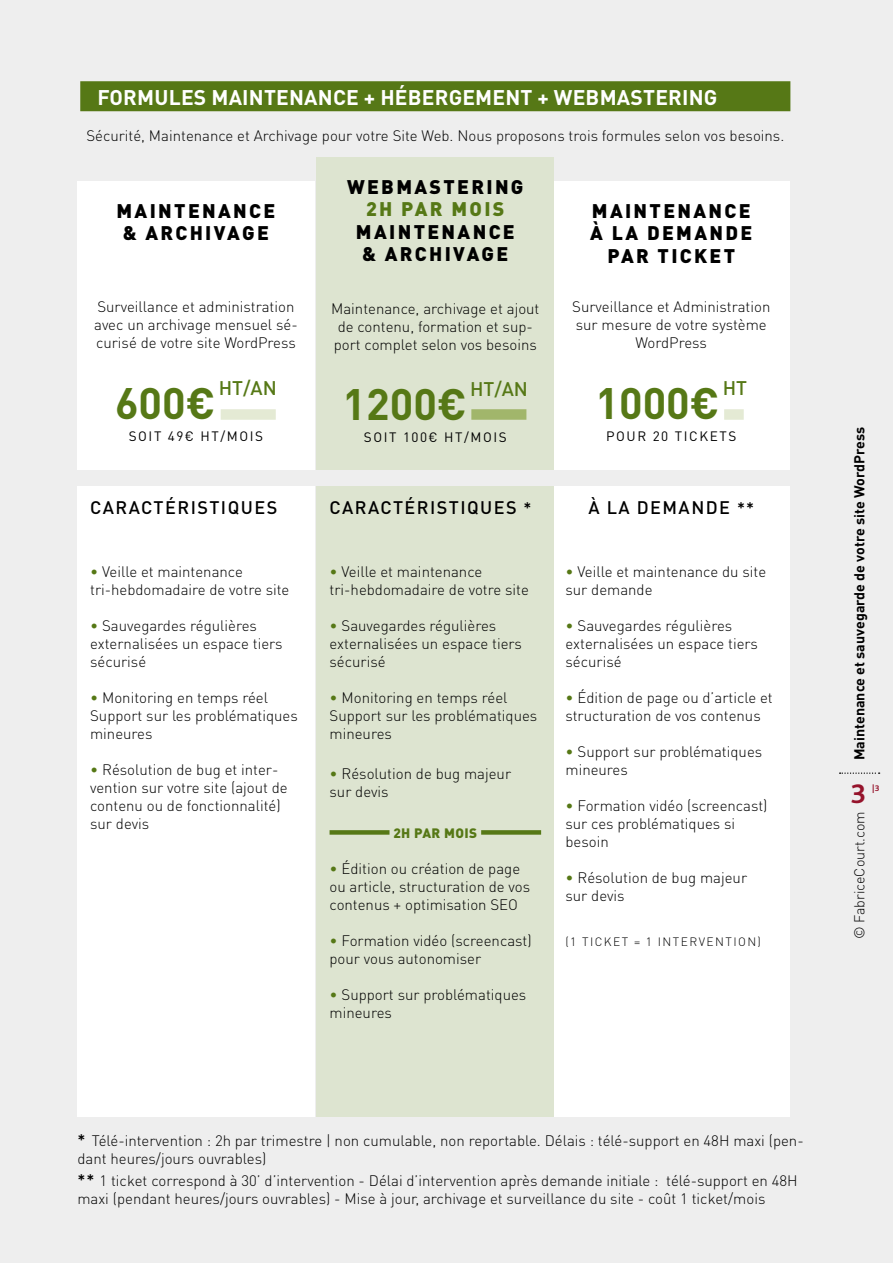
<style>
.page{position:relative;width:893px;height:1263px;background:#eee}
.page>*{position:absolute;margin:0;border:0;box-sizing:border-box;transform-origin:0 0}
.t1{font:700 43.5px "DINOT";color:#567816}
.t2{font:700 28.2px "Bliss";color:#95132b}
.t3{font:700 21px "DINOT";letter-spacing:.01em;color:#fff}
.t4{font:900 19.5px/22.5px "DINOT";letter-spacing:.12em;color:#000;text-align:center}
.t5{font:500 19.5px "DINOT";color:#567816}
.t6{font:900 19.5px "DINOT";letter-spacing:.12em;color:#567816}
.t7{font:500 18px "DINOT";letter-spacing:.08em;color:#000}
.t8{font:300 15px/18px "DINOT";color:#000}
.t9{font:700 14.25px "DINOT";color:#000}
.t10{font:300 14.25px "DINOT";color:#000}
.t11{font:13.5px "DINOT";letter-spacing:.12em;color:#000}
.t12{font:900 13.5px "DINOT";letter-spacing:.03em;color:#567816}
.t13{font:300 12px "DINOT";letter-spacing:.12em;color:#000}
.t14{font:700 8.55px "Bliss";color:#95132b}
.s1{color:#567816}
.s2{font-size:16.5px}
.s3{font-weight:500;font-size:16.5px}
</style>
<div class="page">
<svg style="left:840px;top:772px;width:40px;height:2px"></svg>
<div style="left:80px;top:81px;width:710px;height:30px;background:#567816"></div>
<div style="left:77px;top:182px;width:237px;height:288px;background:#fff"></div>
<div style="left:77px;top:486px;width:237px;height:630px;background:#fff"></div>
<div style="left:553px;top:182px;width:237px;height:288px;background:#fff"></div>
<div style="left:553px;top:486px;width:237px;height:630px;background:#fff"></div>
<div style="left:317px;top:157px;width:237px;height:313px;background:#dde4d0"></div>
<div style="left:317px;top:486px;width:237px;height:630px;background:#dde4d0"></div>
<div style="left:330px;top:830px;width:59px;height:5px;background:#567816"></div>
<div style="left:481px;top:830px;width:60px;height:5px;background:#567816"></div>
<div style="left:221px;top:409px;width:55px;height:11px;background:#e4ead4"></div>
<div style="left:471px;top:409px;width:55px;height:11px;background:#a1b66b"></div>
<div style="left:724px;top:409px;width:20px;height:11px;background:#e4ead4"></div>
<h3 class="t3" style="left:97px;top:83px;width:621px">FORMULES MAINTENANCE + HÉBERGEMENT + WEBMASTERING</h3>
<p class="t8" style="left:86px;top:126px;width:699px">Sécurité, Maintenance et Archivage pour votre Site Web. Nous proposons trois formules selon vos besoins.</p>
<h3 class="t4" style="left:117px;top:199px;width:160px">MAINTENANCE &amp; ARCHIVAGE</h3>
<p class="t8" style="left:94px;top:297px;width:205px">Surveillance et administration avec un archivage mensuel sé&shy;curisé de votre site WordPress</p>
<h1 class="t1" style="left:115px;top:373px;width:102px">600€</h1>
<h3 class="t5" style="left:219px;top:374px;width:60px">HT/AN</h3>
<p class="t11" style="left:129px;top:427px;width:136px">SOIT 49€ HT/MOIS</p>
<p class="t7" style="left:90px;top:495px;width:189px">CARACTÉRISTIQUES</p>
<p class="t8" style="left:90px;top:561px;width:201px"><span class="s1">•</span> Veille et maintenance tri-hebdomadaire de votre site</p>
<p class="t8" style="left:90px;top:615px;width:194px"><span class="s1">•</span> Sauvegardes régulières externalisées un espace tiers sécurisé</p>
<p class="t8" style="left:90px;top:687px;width:209px"><span class="s1">•</span> Monitoring en temps réel<br>Support sur les problématiques mineures</p>
<p class="t8" style="left:90px;top:759px;width:199px"><span class="s1">•</span> Résolution de bug et inter&shy;vention sur votre site (ajout de contenu ou de fonctionnalité) sur devis</p>
<h3 class="t4" style="left:347px;top:174px;width:178px">WEBMASTERING</h3>
<h3 class="t6" style="left:366px;top:196px;width:140px">2H PAR MOIS</h3>
<h3 class="t4" style="left:356px;top:219px;width:160px">MAINTENANCE &amp; ARCHIVAGE</h3>
<p class="t8" style="left:331px;top:298px;width:210px">Maintenance, archivage et ajout de contenu, formation et sup&shy;port complet selon vos besoins</p>
<h1 class="t1" style="left:343px;top:374px;width:126px">1200€</h1>
<h3 class="t5" style="left:470px;top:375px;width:60px">HT/AN</h3>
<p class="t11" style="left:364px;top:428px;width:145px">SOIT 100€ HT/MOIS</p>
<p class="t7" style="left:330px;top:495px;width:203px">CARACTÉRISTIQUES <span class="s2">*</span></p>
<p class="t8" style="left:330px;top:561px;width:201px"><span class="s1">•</span> Veille et maintenance tri-hebdomadaire de votre site</p>
<p class="t8" style="left:330px;top:615px;width:194px"><span class="s1">•</span> Sauvegardes régulières externalisées un espace tiers sécurisé</p>
<p class="t8" style="left:330px;top:687px;width:209px"><span class="s1">•</span> Monitoring en temps réel<br>Support sur les problématiques mineures</p>
<p class="t8" style="left:330px;top:764px;width:183px"><span class="s1">•</span> Résolution de bug majeur sur devis</p>
<p class="t12" style="left:393px;top:823px;width:85px">2H PAR MOIS</p>
<p class="t8" style="left:330px;top:858px;width:202px"><span class="s1">•</span> Édition ou création de page ou article, structuration de vos contenus + optimisation SEO</p>
<p class="t8" style="left:330px;top:930px;width:204px"><span class="s1">•</span> Formation vidéo (screencast) pour vous autonomiser</p>
<p class="t8" style="left:330px;top:984px;width:198px"><span class="s1">•</span> Support sur problématiques mineures</p>
<h3 class="t4" style="left:590px;top:199px;width:163px">MAINTENANCE<br>À LA DEMANDE<br>PAR TICKET</h3>
<p class="t8" style="left:572px;top:297px;width:200px;text-align:center">Surveillance et Administration sur mesure de votre système<br>WordPress</p>
<h1 class="t1" style="left:595px;top:373px;width:126px">1000€</h1>
<h3 class="t5" style="left:723px;top:374px;width:26px">HT</h3>
<p class="t11" style="left:606px;top:427px;width:132px">POUR 20 TICKETS</p>
<p class="t7" style="left:588px;top:495px;width:167px">À LA DEMANDE <span class="s2">**</span></p>
<p class="t8" style="left:565px;top:561px;width:202px"><span class="s1">•</span> Veille et maintenance du site sur demande</p>
<p class="t8" style="left:565px;top:615px;width:194px"><span class="s1">•</span> Sauvegardes régulières externalisées un espace tiers sécurisé</p>
<p class="t8" style="left:565px;top:687px;width:209px"><span class="s1">•</span> Édition de page ou d’article et structuration de vos contenus</p>
<p class="t8" style="left:565px;top:741px;width:198px"><span class="s1">•</span> Support sur problématiques mineures</p>
<p class="t8" style="left:565px;top:795px;width:204px"><span class="s1">•</span> Formation vidéo (screencast) sur ces problématiques si besoin</p>
<p class="t8" style="left:565px;top:867px;width:183px"><span class="s1">•</span> Résolution de bug majeur sur devis</p>
<p class="t13" style="left:565px;top:933px;width:197px">(1 TICKET = 1 INTERVENTION)</p>
<p class="t8" style="left:77px;top:1131px;width:728px"><span class="s3">*</span> Télé-intervention : 2h par trimestre | non cumulable, non reportable. Délais : télé-support en 48H maxi (pen&shy;dant heures/jours ouvrables)</p>
<p class="t8" style="left:77px;top:1171px;width:722px"><span class="s3">**</span> 1 ticket correspond à 30’ d’intervention - Délai d’intervention après demande initiale : télé-support en 48H maxi (pendant heures/jours ouvrables) - Mise à jour, archivage et surveillance du site - coût 1 ticket/mois</p>
<p class="t9" style="left:850px;top:760px;width:335px;rotate:-90deg">Maintenance et sauvegarde de votre site WordPress</p>
<h2 class="t2" style="left:851px;top:779px;width:17px">3</h2>
<p class="t14" style="left:872px;top:784px;width:9px">|3</p>
<p class="t10" style="left:850px;top:939px;width:130px;rotate:-90deg">© FabriceCourt.com</p>
</div>
